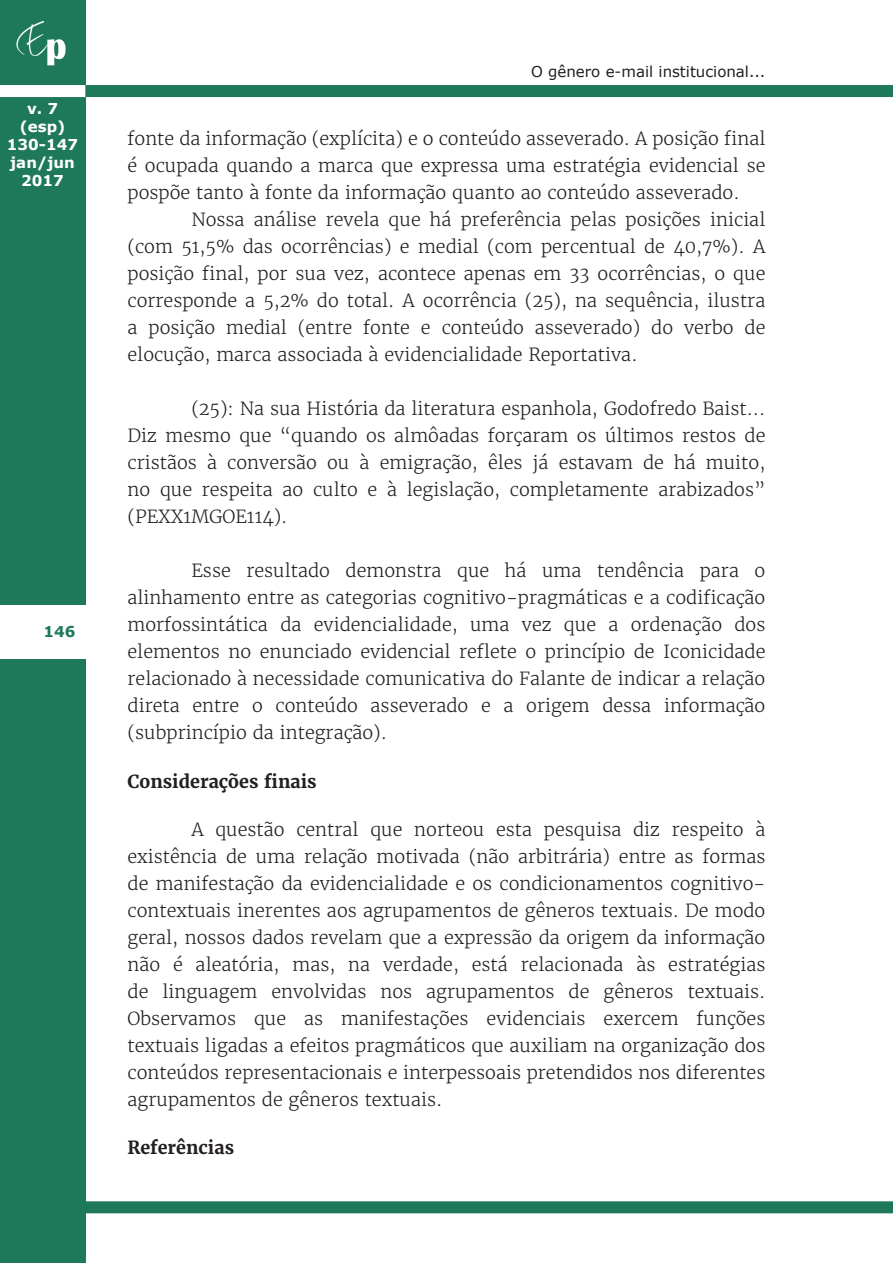
<style>
.page{position:relative;width:893px;height:1263px;background:#fff}
.page>*{position:absolute;margin:0;border:0;box-sizing:border-box;transform-origin:0 0}
.t1{font:300 18px/27px "Merriweather";color:#231f20;text-align:justify}
.t2{font:700 18px "Merriweather";color:#231f20}
.t3{font:15px "Verdana";color:#231f20}
.t4{font:700 15px/18px "Verdana";color:#fff;text-align:center}
.t5{font:700 15px "Verdana";color:#1e785a}
</style>
<div class="page">
<div style="left:0;top:0;width:85px;height:1263px;background:#1e785a"></div>
<img style="left:16px;top:21px;width:50px;height:45px">
<div style="left:85px;top:85px;width:808px;height:12px;background:#1e785a"></div>
<div style="left:0;top:85px;width:85px;height:12px;background:#fff"></div>
<div style="left:77px;top:1201px;width:816px;height:12px;background:#1e785a"></div>
<div style="left:0;top:605px;width:85px;height:53px;background:#fff"></div>
<p class="t4" style="left:7px;top:100px;width:73px">v. 7 (esp)<br>130-147 jan/jun<br>2017</p>
<p class="t5" style="left:44px;top:621px;width:33px">146</p>
<p class="t3" style="left:531px;top:61px;width:236px">O gênero e-mail institucional...</p>
<p class="t1" style="left:128px;top:125px;width:639px">fonte da informação (explícita) e o conteúdo asseverado. A posição final é ocupada quando a marca que expressa uma estratégia evidencial se pospõe tanto à fonte da informação quanto ao conteúdo asseverado.</p>
<p class="t1" style="left:128px;top:206px;width:639px;text-indent:64px">Nossa análise revela que há preferência pelas posições inicial (com 51,5% das ocorrências) e medial (com percentual de 40,7%). A posição final, por sua vez, acontece apenas em 33 ocorrências, o que corresponde a 5,2% do total. A ocorrência (25), na sequência, ilustra a posição medial (entre fonte e conteúdo asseverado) do verbo de elocução, marca associada à evidencialidade Reportativa.</p>
<p class="t1" style="left:128px;top:395px;width:639px;text-indent:64px">(25): Na sua História da literatura espanhola, Godofredo Baist...<br>Diz mesmo que “quando os almôadas forçaram os últimos restos de cristãos à conversão ou à emigração, êles já estavam de há muito, no que respeita ao culto e à legislação, completamente arabizados” (PEXX1MGOE114).</p>
<p class="t1" style="left:128px;top:557px;width:639px;text-indent:64px">Esse resultado demonstra que há uma tendência para o alinhamento entre as categorias cognitivo-pragmáticas e a codificação morfossintática da evidencialidade, uma vez que a ordenação dos elementos no enunciado evidencial reflete o princípio de Iconicidade relacionado à necessidade comunicativa do Falante de indicar a relação direta entre o conteúdo asseverado e a origem dessa informação (subprincípio da integração).</p>
<p class="t2" style="left:128px;top:770px;width:191px">Considerações finais</p>
<p class="t1" style="left:128px;top:816px;width:639px;text-indent:64px">A questão central que norteou esta pesquisa diz respeito à existência de uma relação motivada (não arbitrária) entre as formas de manifestação da evidencialidade e os condicionamentos cognitivo&shy;contextuais inerentes aos agrupamentos de gêneros textuais. De modo geral, nossos dados revelam que a expressão da origem da informação não é aleatória, mas, na verdade, está relacionada às estratégias de linguagem envolvidas nos agrupamentos de gêneros textuais.<br>Observamos que as manifestações evidenciais exercem funções textuais ligadas a efeitos pragmáticos que auxiliam na organização dos conteúdos representacionais e interpessoais pretendidos nos diferentes agrupamentos de gêneros textuais.</p>
<p class="t2" style="left:128px;top:1136px;width:108px">Referências</p>
</div>
